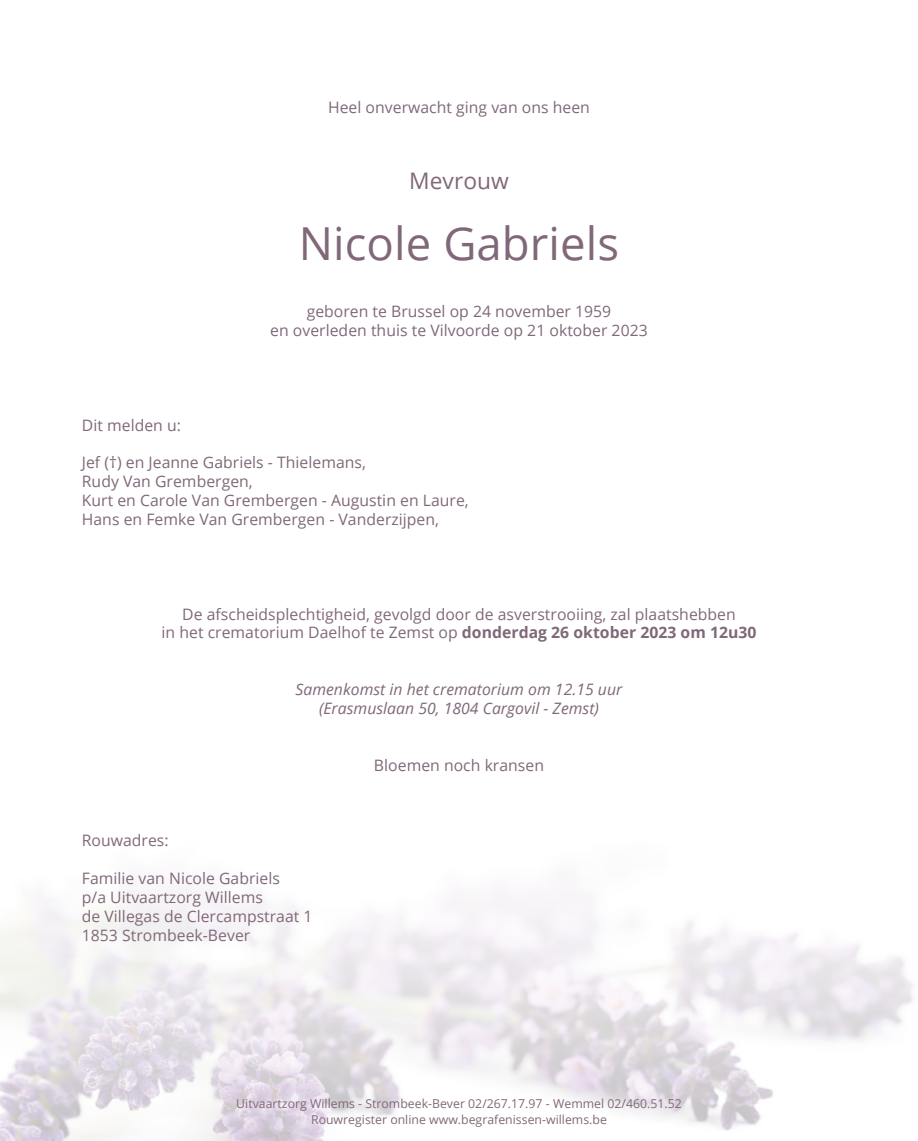
<style>
.page{position:relative;width:918px;height:1141px;background:#fff}
.page>*{position:absolute;margin:0;border:0;box-sizing:border-box;transform-origin:0 0}
.t1{font:45.5px "Open Sans";color:#806879}
.t2{font:22.75px "Open Sans";color:#806879}
.t3{font:15.75px/18.9px "Open Sans";color:#806879;text-align:center}
.t4{font:italic 15.75px/18.9px "Open Sans";color:#806879;text-align:center}
.t5{font:12.25px/15.8px "Open Sans";color:#806879;text-align:center}
.s1{font-weight:700}
</style>
<div class="page">
<img style="left:0;top:888px;width:913px;height:253px">
<p class="t3" style="left:328px;top:98px;width:263px">Heel onverwacht ging van ons heen</p>
<h2 class="t2" style="left:409px;top:165px;width:101px">Mevrouw</h2>
<h1 class="t1" style="left:299px;top:213px;width:322px">Nicole Gabriels</h1>
<p class="t3" style="left:270px;top:302px;width:379px">geboren te Brussel op 24 november 1959<br>en overleden thuis te Vilvoorde op 21 oktober 2023</p>
<p class="t3" style="left:82px;top:415px;width:101px">Dit melden u:</p>
<p class="t3" style="left:82px;top:453px;width:388px;text-align:left">Jef (†) en Jeanne Gabriels - Thielemans,<br>Rudy Van Grembergen,<br>Kurt en Carole Van Grembergen - Augustin en Laure, Hans en Femke Van Grembergen - Vanderzijpen,</p>
<p class="t3" style="left:162px;top:604px;width:596px">De afscheidsplechtigheid, gevolgd door de asverstrooiing, zal plaatshebben<br>in het crematorium Daelhof te Zemst op <span class="s1">donderdag 26 oktober 2023 om 12u30</span></p>
<p class="t4" style="left:295px;top:680px;width:328px">Samenkomst in het crematorium om 12.15 uur (Erasmuslaan 50, 1804 Cargovil - Zemst)</p>
<p class="t3" style="left:82px;top:831px;width:88px">Rouwadres:</p>
<p class="t3" style="left:82px;top:869px;width:232px;text-align:left">Familie van Nicole Gabriels<br>p/a Uitvaartzorg Willems<br>de Villegas de Clercampstraat 1<br>1853 Strombeek-Bever</p>
<p class="t3" style="left:374px;top:755px;width:171px">Bloemen noch kransen</p>
<p class="t5" style="left:236px;top:1096px;width:447px">Uitvaartzorg Willems - Strombeek-Bever 02/267.17.97 - Wemmel 02/460.51.52<br>Rouwregister online www.begrafenissen-willems.be</p>
</div>
